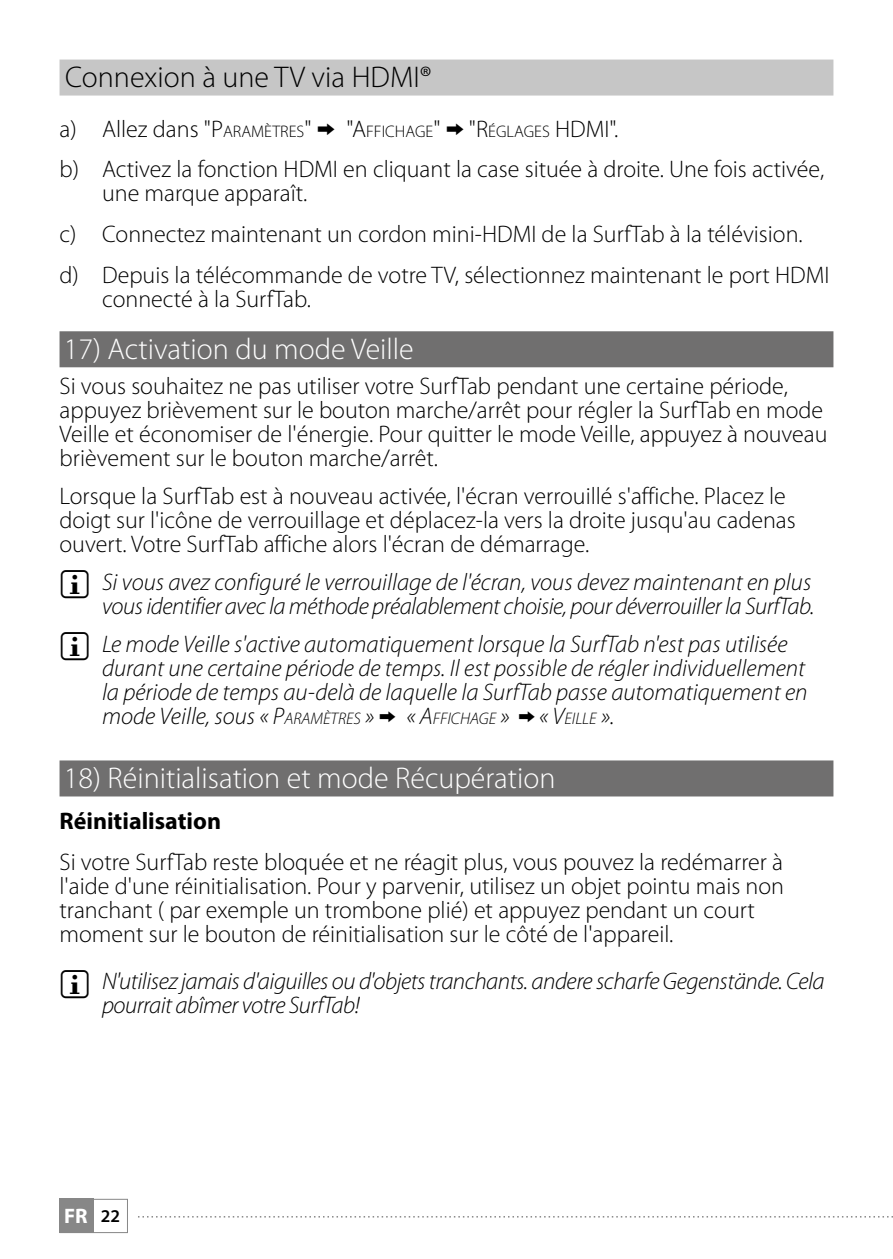
<style>
.page{position:relative;width:893px;height:1259px;background:#fff}
.page>*{position:absolute;margin:0;border:0;box-sizing:border-box;transform-origin:0 0}
.t1{font:300 30px "Myriad Pro";color:#fff}
.t2{font:300 30px "Myriad Pro";color:#000}
.t3{font:300 24px/24px "Myriad Pro";color:#000}
.t4{font:italic 300 24px/24px "Myriad Pro";letter-spacing:-.02em;color:#000}
.t5{font:italic 300 24px/24px "Myriad Pro";color:#000}
.t6{font:700 24px "Myriad Pro";color:#000}
.t7{font:300 24px "Myriad Pro";color:#000}
.t8{font:700 21px "Myriad Pro";color:#fff}
.t9{font:300 16.8px "Myriad Pro";color:#000}
.t10{font:italic 300 16.8px "Myriad Pro";color:#000}
.s1{font-style:inherit}
.s2{font-size:16.8px}
.s3{font-size:24px}
.s4{font-weight:600;font-size:18px;color:#000}
</style>
<div class="page">
<div style="left:60px;top:1199px;width:34px;height:34px;background:#878787"></div>
<div style="left:60px;top:1199px;width:68px;height:34px;border:1px solid #878787"></div>
<svg style="left:138px;top:1216px;width:755px;height:1px"></svg>
<div style="left:60px;top:60px;width:773px;height:36px;background:#c6c6c6"></div>
<div style="left:60px;top:331px;width:773px;height:36px;background:#706f6f"></div>
<div style="left:60px;top:760px;width:773px;height:36px;background:#706f6f"></div>
<p class="t2" style="left:65px;top:61px;width:368px">Connexion à une TV via HDMI®</p>
<p class="t3" style="left:60px;top:117px;width:254px">a) Allez dans <span class="s1">"P</span><span class="s2">ARAMÈTRES</span><span class="s1">"</span></p>
<p class="t9" style="left:347px;top:122px;width:223px"><span class="s3">"A</span>FFICHAGE<span class="s3">" "R</span>ÉGLAGES <span class="s3">HDMI</span></p>
<p class="t7" style="left:609px;top:115px;width:10px">".</p>
<p class="t3" style="left:102px;top:158px;width:724px;text-indent:-43px">b) Activez la fonction HDMI en cliquant la case située à droite. Une fois activée, une marque apparaît.</p>
<p class="t3" style="left:60px;top:214px;width:771px;line-height:40.8px">c) Connectez maintenant un cordon mini-HDMI de la SurfTab à la télévision.<br>d) Depuis la télécommande de votre TV, sélectionnez maintenant le port HDMI</p>
<p class="t3" style="left:102px;top:287px;width:210px">connecté à la SurfTab.</p>
<p class="t1" style="left:64px;top:332px;width:351px">17) Activation du mode Veille</p>
<p class="t3" style="left:60px;top:374px;width:769px">Si vous souhaitez ne pas utiliser votre SurfTab pendant une certaine période, appuyez brièvement sur le bouton marche/arrêt pour régler la SurfTab en mode Veille et économiser de l'énergie. Pour quitter le mode Veille, appuyez à nouveau brièvement sur le bouton marche/arrêt.</p>
<p class="t3" style="left:60px;top:484px;width:738px">Lorsque la SurfTab est à nouveau activée, l'écran verrouillé s'affiche. Placez le doigt sur l'icône de verrouillage et déplacez-la vers la droite jusqu'au cadenas ouvert. Votre SurfTab affiche alors l'écran de démarrage.</p>
<p class="t4" style="left:102px;top:570px;width:714px">Si vous avez configuré le verrouillage de l'écran, vous devez maintenant en plus vous identifier avec la méthode préalablement choisie, pour déverrouiller la SurfTab.</p>
<p class="t5" style="left:102px;top:632px;width:707px">Le mode Veille s'active automatiquement lorsque la SurfTab n'est pas utilisée durant une certaine période de temps. Il est possible de régler individuellement la période de temps au-delà de laquelle la SurfTab passe automatiquement en mode Veille, sous « <span class="s1">P</span><span class="s2">ARAMÈTRES</span> »</p>
<p class="t10" style="left:407px;top:709px;width:209px"><span class="s3">«</span> <span class="s3">A</span>FFICHAGE <span class="s3">»</span> <span class="s3">«</span> <span class="s3">V</span>EILL E <span class="s3">».</span></p>
<p class="t1" style="left:64px;top:761px;width:493px">18) Réinitialisation et mode Récupération</p>
<p class="t6" style="left:60px;top:805px;width:163px">Réinitialisation</p>
<p class="t3" style="left:60px;top:850px;width:726px">Si votre SurfTab reste bloquée et ne réagit plus, vous pouvez la redémarrer à l'aide d'une réinitialisation. Pour y parvenir, utilisez un objet pointu mais non tranchant ( par exemple un trombone plié) et appuyez pendant un court moment sur le bouton de réinitialisation sur le côté de l'appareil.</p>
<p class="t4" style="left:102px;top:969px;width:724px">N'utilisez jamais d'aiguilles ou d'objets tranchants. andere scharfe Gegenstände. Cela pourrait abîmer votre SurfTab!</p>
<p class="t8" style="left:64px;top:1202px;width:58px">FR <span class="s4">22</span></p>
</div>
